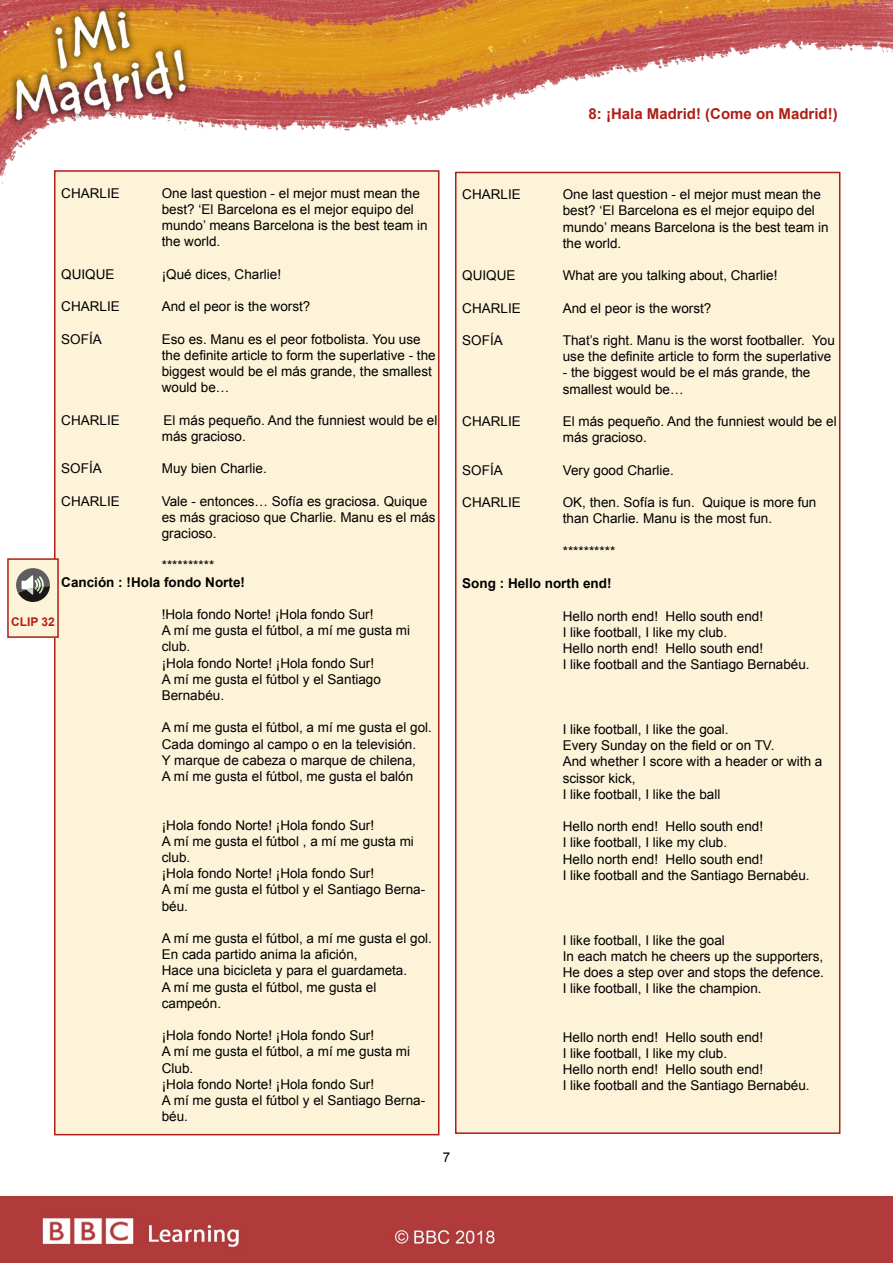
<style>
.page{position:relative;width:893px;height:1263px;background:#fff}
.page>*{position:absolute;margin:0;border:0;box-sizing:border-box;transform-origin:0 0}
.t1{font:700 15px "Arial";color:#ae1f17}
.t2{font:13.5px/16.2px "Arial";color:#000}
.t3{font:700 13.5px "Arial";color:#000}
.t4{font:700 12px "Arial";color:#ae1f17}
</style>
<div class="page">
<img style="left:0;top:0;width:893px;height:1262px">
<div style="left:55px;top:171px;width:384px;height:964px;background:#fdf3d9"></div>
<div style="left:54px;top:170px;width:385px;height:965px;border:2px solid #ae1f17"></div>
<div style="left:456px;top:172px;width:384px;height:961px;background:#fdf3d9"></div>
<div style="left:455px;top:172px;width:385px;height:962px;border:2px solid #ae1f17"></div>
<div style="left:8px;top:559px;width:50px;height:78px;background:#fdf3d9"></div>
<div style="left:7px;top:558px;width:52px;height:80px;border:2px solid #ae1f17"></div>
<svg style="left:16px;top:568px;width:34px;height:34px"></svg>
<p class="t1" style="left:589px;top:104px;width:251px">8: ¡Hala Madrid! (Come on Madrid!)</p>
<p class="t2" style="left:61px;top:185px;width:60px">CHARLIE</p>
<p class="t2" style="left:162px;top:185px;width:267px">One last question - el mejor must mean the best? ‘El Barcelona es el mejor equipo del mundo’ means Barcelona is the best team in the world.</p>
<p class="t2" style="left:61px;top:266px;width:55px">QUIQUE</p>
<p class="t2" style="left:162px;top:266px;width:121px">¡Qué dices, Charlie!</p>
<p class="t2" style="left:61px;top:298px;width:60px">CHARLIE</p>
<p class="t2" style="left:162px;top:298px;width:150px">And el peor is the worst?</p>
<p class="t2" style="left:61px;top:331px;width:42px">SOFÍA</p>
<p class="t2" style="left:162px;top:331px;width:275px">Eso es. Manu es el peor fotbolista. You use the definite article to form the superlative - the biggest would be el más grande, the smallest would be…</p>
<p class="t2" style="left:61px;top:412px;width:60px">CHARLIE</p>
<p class="t2" style="left:162px;top:412px;width:277px">El más pequeño. And the funniest would be el más gracioso.</p>
<p class="t2" style="left:61px;top:460px;width:42px">SOFÍA</p>
<p class="t2" style="left:162px;top:460px;width:107px">Muy bien Charlie.</p>
<p class="t2" style="left:61px;top:493px;width:60px">CHARLIE</p>
<p class="t2" style="left:162px;top:493px;width:275px">Vale - entonces… Sofía es graciosa. Quique es más gracioso que Charlie. Manu es el más gracioso.</p>
<p class="t2" style="left:162px;top:558px;width:54px">**********</p>
<p class="t3" style="left:61px;top:573px;width:185px">Canción : !Hola fondo Norte!</p>
<p class="t2" style="left:162px;top:606px;width:250px">!Hola fondo Norte! ¡Hola fondo Sur!<br>A mí me gusta el fútbol, a mí me gusta mi club.<br>¡Hola fondo Norte! ¡Hola fondo Sur!<br>A mí me gusta el fútbol y el Santiago<br>Bernabéu.</p>
<p class="t2" style="left:162px;top:720px;width:272px">A mí me gusta el fútbol, a mí me gusta el gol.<br>Cada domingo al campo o en la televisión.<br>Y marque de cabeza o marque de chilena,<br>A mí me gusta el fútbol, me gusta el balón</p>
<p class="t2" style="left:162px;top:817px;width:265px">¡Hola fondo Norte! ¡Hola fondo Sur!<br>A mí me gusta el fútbol , a mí me gusta mi club.<br>¡Hola fondo Norte! ¡Hola fondo Sur!<br>A mí me gusta el fútbol y el Santiago Berna&shy;béu.</p>
<p class="t2" style="left:162px;top:930px;width:272px">A mí me gusta el fútbol, a mí me gusta el gol.<br>En cada partido anima la afición,<br>Hace una bicicleta y para el guardameta.<br>A mí me gusta el fútbol, me gusta el campeón.</p>
<p class="t2" style="left:162px;top:1027px;width:265px">¡Hola fondo Norte! ¡Hola fondo Sur!<br>A mí me gusta el fútbol, a mí me gusta mi<br>Club.<br>¡Hola fondo Norte! ¡Hola fondo Sur!<br>A mí me gusta el fútbol y el Santiago Berna&shy;béu.</p>
<p class="t4" style="left:11px;top:613px;width:45px">CLIP 32</p>
<p class="t2" style="left:443px;top:1149px;width:9px">7</p>
<p class="t2" style="left:462px;top:187px;width:60px">CHARLIE</p>
<p class="t2" style="left:563px;top:187px;width:267px">One last question - el mejor must mean the best? ‘El Barcelona es el mejor equipo del mundo’ means Barcelona is the best team in the world.</p>
<p class="t2" style="left:462px;top:268px;width:55px">QUIQUE</p>
<p class="t2" style="left:563px;top:268px;width:216px">What are you talking about, Charlie!</p>
<p class="t2" style="left:462px;top:300px;width:60px">CHARLIE</p>
<p class="t2" style="left:563px;top:300px;width:150px">And el peor is the worst?</p>
<p class="t2" style="left:462px;top:332px;width:42px">SOFÍA</p>
<p class="t2" style="left:563px;top:332px;width:274px">That’s right. Manu is the worst footballer. You use the definite article to form the superlative</p>
<p class="t2" style="left:563px;top:365px;width:249px">- the biggest would be el más grande, the smallest would be…</p>
<p class="t2" style="left:462px;top:413px;width:60px">CHARLIE</p>
<p class="t2" style="left:563px;top:413px;width:275px">El más pequeño. And the funniest would be el más gracioso.</p>
<p class="t2" style="left:462px;top:462px;width:42px">SOFÍA</p>
<p class="t2" style="left:563px;top:462px;width:113px">Very good Charlie.</p>
<p class="t2" style="left:462px;top:494px;width:60px">CHARLIE</p>
<p class="t2" style="left:563px;top:494px;width:255px">OK, then. Sofía is fun. Quique is more fun than Charlie. Manu is the most fun.</p>
<p class="t2" style="left:563px;top:543px;width:54px">**********</p>
<p class="t3" style="left:462px;top:574px;width:151px">Song : Hello north end!</p>
<p class="t2" style="left:563px;top:608px;width:248px">Hello north end! Hello south end!<br>I like football, I like my club.<br>Hello north end! Hello south end!<br>I like football and the Santiago Bernabéu.</p>
<p class="t2" style="left:563px;top:721px;width:261px">I like football, I like the goal.<br>Every Sunday on the field or on TV.<br>And whether I score with a header or with a scissor kick,<br>I like football, I like the ball</p>
<p class="t2" style="left:563px;top:818px;width:248px">Hello north end! Hello south end!<br>I like football, I like my club.<br>Hello north end! Hello south end!<br>I like football and the Santiago Bernabéu.</p>
<p class="t2" style="left:563px;top:932px;width:263px">I like football, I like the goal<br>In each match he cheers up the supporters, He does a step over and stops the defence.<br>I like football, I like the champion.</p>
<p class="t2" style="left:563px;top:1029px;width:248px">Hello north end! Hello south end!<br>I like football, I like my club.<br>Hello north end! Hello south end!<br>I like football and the Santiago Bernabéu.</p>
</div>
